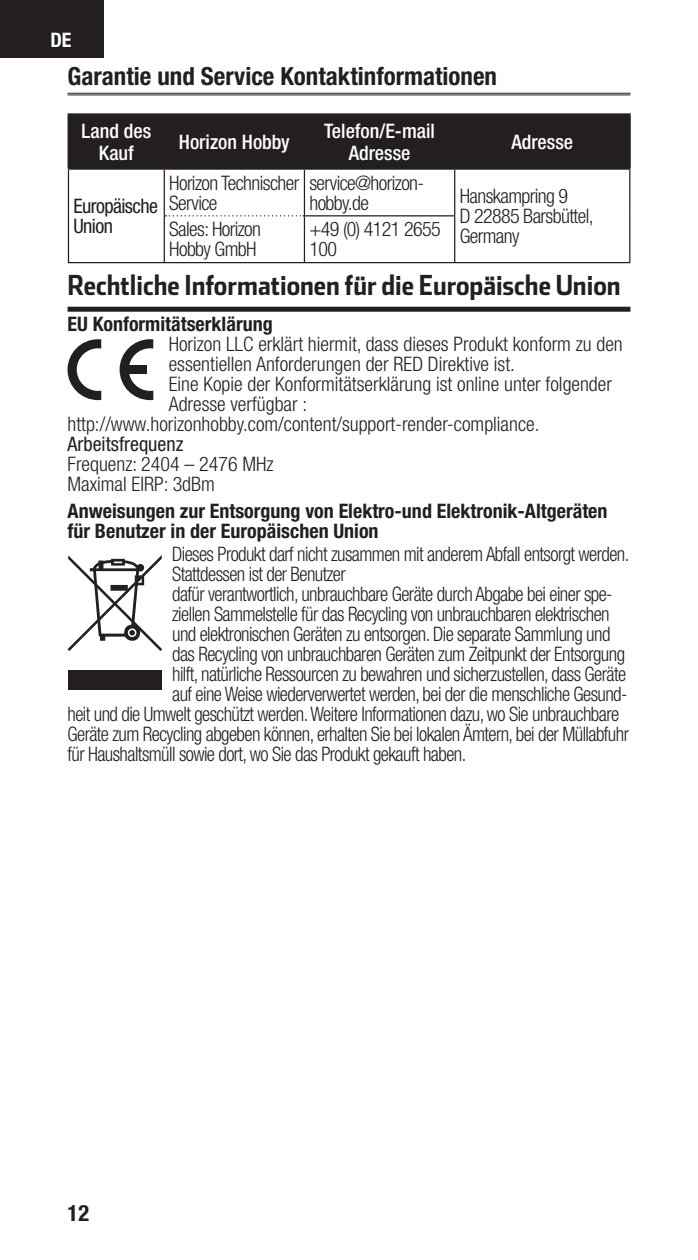
<style>
.page{position:relative;width:698px;height:1260px;background:#fff}
.page>*{position:absolute;margin:0;border:0;box-sizing:border-box;transform-origin:0 0}
.t1{font:700 27.5px "Stainless Cond";color:#231f20}
.t2{font:700 condensed 25px "Helvetica Neue LT Std";color:#231f20}
.t3{font:700 condensed 22.5px "Helvetica Neue LT Std";color:#231f20}
.t4{font:300 condensed 20px "Helvetica Neue LT Std";letter-spacing:-.03em;color:#231f20;scale:.95 1}
.t5{font:300 condensed 20px/20px "Helvetica Neue LT Std";color:#231f20}
.t6{font:300 condensed 20px/20px "Helvetica Neue LT Std";letter-spacing:-.03em;color:#231f20}
.t7{font:700 condensed 20px/20px "Helvetica Neue LT Std";color:#231f20}
.t8{font:500 condensed 20px/22.5px "Helvetica Neue LT Std";color:#fff;text-align:center}
.t9{font:condensed 20px/20px "Helvetica Neue LT Std";letter-spacing:-.015em;color:#231f20}
.t10{font:700 condensed 20px "Helvetica Neue LT Std";color:#fff}
</style>
<div class="page">
<div style="left:0;top:0;width:103px;height:57px;background:#231f20"></div>
<hr style="left:68px;top:93px;width:562px;height:1px;background:#231f20">
<hr style="left:68px;top:95px;width:562px;height:1px;background:#231f20">
<div style="left:69px;top:115px;width:559px;height:53px;background:#231f20"></div>
<hr style="left:164px;top:115px;width:1px;height:53px;background:#231f20">
<hr style="left:304px;top:115px;width:1px;height:53px;background:#231f20">
<hr style="left:454px;top:115px;width:1px;height:53px;background:#231f20">
<hr style="left:68px;top:113px;width:96px;height:2px;background:#231f20">
<hr style="left:68px;top:115px;width:1px;height:53px;background:#231f20">
<hr style="left:164px;top:113px;width:466px;height:2px;background:#231f20">
<hr style="left:628px;top:115px;width:2px;height:53px;background:#231f20">
<hr style="left:68px;top:168px;width:236px;height:2px;background:#231f20">
<hr style="left:164px;top:170px;width:1px;height:46px;background:#231f20">
<hr style="left:304px;top:168px;width:150px;height:2px;background:#231f20">
<hr style="left:304px;top:170px;width:1px;height:45px;background:#231f20">
<hr style="left:454px;top:168px;width:176px;height:2px;background:#231f20">
<hr style="left:454px;top:170px;width:1px;height:45px;background:#231f20">
<svg style="left:165px;top:215px;width:139px;height:1px"></svg>
<hr style="left:164px;top:216px;width:1px;height:46px;background:#231f20">
<hr style="left:304px;top:215px;width:151px;height:1px;background:#231f20">
<hr style="left:304px;top:216px;width:1px;height:46px;background:#231f20">
<hr style="left:454px;top:216px;width:1px;height:46px;background:#231f20">
<hr style="left:68px;top:262px;width:562px;height:1px;background:#231f20">
<hr style="left:68px;top:170px;width:1px;height:46px;background:#231f20">
<hr style="left:68px;top:216px;width:1px;height:46px;background:#231f20">
<hr style="left:629px;top:170px;width:1px;height:46px;background:#231f20">
<hr style="left:629px;top:216px;width:1px;height:46px;background:#231f20">
<svg style="left:68px;top:339px;width:33px;height:61px"></svg>
<svg style="left:120px;top:339px;width:33px;height:61px"></svg>
<div style="left:68px;top:670px;width:94px;height:20px;background:#231f20"></div>
<svg style="left:68px;top:555px;width:94px;height:96px"></svg>
<div style="left:68px;top:307px;width:562px;height:5px;background:#231f20"></div>
<p class="t10" style="left:50px;top:33px;width:23px">DE</p>
<p class="t2" style="left:68px;top:68px;width:431px">Garantie und Service Kontaktinformationen</p>
<p class="t8" style="left:82px;top:122px;width:71px">Land des<br>Kauf</p>
<p class="t8" style="left:179px;top:133px;width:112px">Horizon Hobby</p>
<p class="t8" style="left:324px;top:122px;width:112px">Telefon/E-mail<br>Adresse</p>
<p class="t8" style="left:511px;top:133px;width:63px">Adresse</p>
<p class="t9" style="left:73px;top:198px;width:86px">Europäische<br>Union</p>
<p class="t6" style="left:169px;top:175px;width:132px">Horizon Technischer<br>Service</p>
<p class="t6" style="left:309px;top:175px;width:116px">service@horizon&shy;hobby.de</p>
<p class="t6" style="left:459px;top:188px;width:135px">Hanskampring 9<br>D 22885 Barsbüttel,<br>Germany</p>
<p class="t6" style="left:169px;top:222px;width:93px">Sales: Horizon<br>Hobby GmbH</p>
<p class="t6" style="left:309px;top:222px;width:133px">+49 (0) 4121 2655<br>100</p>
<h1 class="t1" style="left:68px;top:273px;width:554px">Rechtliche Informationen für die Europäische Union</h1>
<p class="t7" style="left:68px;top:316px;width:206px">EU Konformitätserklärung</p>
<p class="t5" style="left:169px;top:336px;width:455px">Horizon LLC erklärt hiermit, dass dieses Produkt konform zu den</p>
<p class="t5" style="left:169px;top:356px;width:348px">essentiellen Anforderungen der RED Direktive ist.</p>
<p class="t5" style="left:169px;top:376px;width:444px">Eine Kopie der Konformitätserklärung ist online unter folgender</p>
<p class="t5" style="left:169px;top:396px;width:140px">Adresse verfügbar :</p>
<p class="t5" style="left:68px;top:416px;width:473px">http://www.horizonhobby.com/content/support-render-compliance.</p>
<p class="t9" style="left:68px;top:436px;width:117px">Arbeitsfrequenz</p>
<p class="t5" style="left:68px;top:456px;width:207px">Frequenz: 2404 – 2476 MHz<br>Maximal EIRP: 3dBm</p>
<p class="t7" style="left:68px;top:504px;width:541px">Anweisungen zur Entsorgung von Elektro-und Elektronik-Altgeräten für Benutzer in der Europäischen Union</p>
<p class="t4" style="left:172px;top:547px;width:482px">Dieses Produkt darf nicht zusammen mit anderem Abfall entsorgt werden.</p>
<p class="t4" style="left:172px;top:567px;width:184px">Stattdessen ist der Benutzer</p>
<p class="t4" style="left:172px;top:587px;width:465px">dafür verantwortlich, unbrauchbare Geräte durch Abgabe bei einer spe-</p>
<p class="t4" style="left:172px;top:607px;width:462px">ziellen Sammelstelle für das Recycling von unbrauchbaren elektrischen</p>
<p class="t4" style="left:172px;top:627px;width:463px">und elektronischen Geräten zu entsorgen. Die separate Sammlung und</p>
<p class="t4" style="left:172px;top:647px;width:478px">das Recycling von unbrauchbaren Geräten zum Zeitpunkt der Entsorgung</p>
<p class="t4" style="left:172px;top:667px;width:479px">hilft, natürliche Ressourcen zu bewahren und sicherzustellen, dass Geräte</p>
<p class="t4" style="left:172px;top:687px;width:480px">auf eine Weise wiederverwertet werden, bei der die menschliche Gesund-</p>
<p class="t4" style="left:68px;top:707px;width:582px">heit und die Umwelt geschützt werden. Weitere Informationen dazu, wo Sie unbrauchbare</p>
<p class="t4" style="left:68px;top:727px;width:592px">Geräte zum Recycling abgeben können, erhalten Sie bei lokalen Ämtern, bei der Müllabfuhr</p>
<p class="t4" style="left:68px;top:747px;width:421px">für Haushaltsmüll sowie dort, wo Sie das Produkt gekauft haben.</p>
<p class="t3" style="left:68px;top:1205px;width:23px">12</p>
</div>
